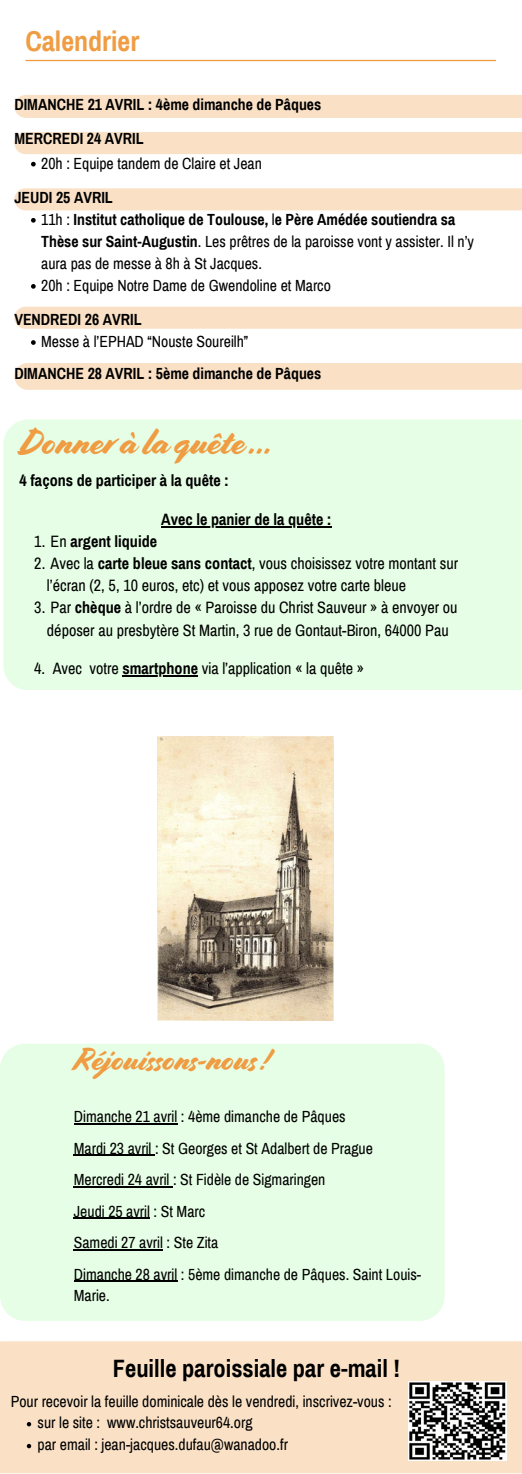
<style>
.page{position:relative;width:522px;height:1474px;background:#fff}
.page>*{position:absolute;margin:0;border:0;box-sizing:border-box;transform-origin:0 0}
.t1{font:35.7px "Cortado";color:#ef9c43}
.t2{font:31.5px "Cortado";color:#ef9c43}
.t3{font:700 28px "Archivo Narrow";color:#ef9c43}
.t4{font:700 24.5px "Archivo Narrow";color:#000}
.t5{font:16.1px/22.1px "Archivo Narrow";color:#000}
.t6{font:700 16.1px "Archivo Narrow";color:#000}
.t7{font:15.75px/22.1px "Archivo Narrow";color:#000}
.t8{font:700 15.75px "Archivo Narrow";color:#000}
.s1{font-weight:700}
.s2{font-weight:400}
</style>
<div class="page">
<div style="left:14px;top:188px;width:507px;height:22px;background:#fae1c6"></div>
<div style="left:14px;top:95px;width:507px;height:23px;background:#fae1c6"></div>
<div style="left:14px;top:307px;width:507px;height:22px;background:#fae1c6"></div>
<div style="left:14px;top:132px;width:507px;height:22px;background:#fae1c6"></div>
<div style="left:14px;top:363px;width:507px;height:27px;background:#fae1c6"></div>
<svg style="left:31px;top:162px;width:5px;height:4px"></svg>
<svg style="left:31px;top:218px;width:5px;height:5px"></svg>
<svg style="left:31px;top:284px;width:5px;height:5px"></svg>
<svg style="left:31px;top:340px;width:5px;height:5px"></svg>
<hr style="left:26px;top:60px;width:469px;height:1px;background:#ef9c43">
<div style="left:3px;top:420px;width:518px;height:270px;background:#e5fee5"></div>
<hr style="left:161px;top:526px;width:170px;height:1px;background:#000">
<hr style="left:122px;top:675px;width:76px;height:1px;background:#000">
<div style="left:0;top:1341px;width:521px;height:132px;background:#fae1c6"></div>
<svg style="left:27px;top:1422px;width:4px;height:4px"></svg>
<svg style="left:27px;top:1444px;width:4px;height:4px"></svg>
<img style="left:407px;top:1382px;width:99px;height:78px">
<div style="left:0;top:1044px;width:444px;height:277px;background:#e5fee5"></div>
<hr style="left:74px;top:1123px;width:103px;height:1px;background:#000">
<hr style="left:74px;top:1154px;width:81px;height:2px;background:#000">
<hr style="left:74px;top:1186px;width:99px;height:1px;background:#000">
<hr style="left:74px;top:1217px;width:76px;height:2px;background:#000">
<hr style="left:74px;top:1249px;width:89px;height:1px;background:#000">
<hr style="left:74px;top:1280px;width:103px;height:2px;background:#000">
<img style="left:157px;top:737px;width:176px;height:283px">
<p class="t3" style="left:26px;top:27px;width:115px">Calendrier</p>
<h3 class="t8" style="left:14px;top:96px;width:308px">DIMANCHE 21 AVRIL : 4ème dimanche de Pâques</h3>
<h6 class="t8" style="left:14px;top:130px;width:131px">MERCREDI 24 AVRIL</h6>
<h5 class="t7" style="left:41px;top:152px;width:222px">20h : Equipe tandem de Claire et Jean</h5>
<p class="t8" style="left:14px;top:189px;width:100px">JEUDI 25 AVRIL</p>
<h5 class="t7" style="left:41px;top:209px;width:434px">11h : <span class="s1">Institut catholique de Toulouse,</span> l<span class="s1">e Père Amédée soutiendra sa<br>Thèse sur Saint-Augustin</span>. Les prêtres de la paroisse vont y assister. Il n’y aura pas de messe à 8h à St Jacques.</h5>
<p class="t7" style="left:41px;top:275px;width:291px">20h : Equipe Notre Dame de Gwendoline et Marco</p>
<p class="t8" style="left:14px;top:311px;width:129px">VENDREDI 26 AVRIL</p>
<h5 class="t7" style="left:41px;top:331px;width:208px">Messe à l’EPHAD “Nouste Soureilh”</h5>
<p class="t8" style="left:14px;top:365px;width:308px">DIMANCHE 28 AVRIL : 5ème dimanche de Pâques</p>
<p class="t1" style="left:20px;top:420px;width:255px">Donner à la quête...</p>
<h6 class="t6" style="left:20px;top:472px;width:210px">4 façons de participer à la quête :</h6>
<h1 class="t6" style="left:161px;top:511px;width:172px">Avec le panier de la quête :</h1>
<h6 class="t6" style="left:34px;top:533px;width:124px"><span class="s2">1. En</span> argent liquide</h6>
<h6 class="t5" style="left:47px;top:553px;width:412px;text-indent:-13px">2. Avec la <span class="s1">carte bleue sans contact</span>, vous choisissez votre montant sur l’écran (2, 5, 10 euros, etc) et vous apposez votre carte bleue</h6>
<p class="t5" style="left:34px;top:597px;width:424px;text-align:center">3. Par <span class="s1">chèque</span> à l’ordre de « Paroisse du Christ Sauveur » à envoyer ou déposer au presbytère St Martin, 3 rue de Gontaut-Biron, 64000 Pau</p>
<p class="t5" style="left:34px;top:658px;width:331px">4. Avec votre <span class="s1">smartphone</span> via l’application « la quête »</p>
<p class="t2" style="left:74px;top:1041px;width:196px">Réjouissons-nous !</p>
<p class="t7" style="left:74px;top:1106px;width:273px">Dimanche 21 avril : 4ème dimanche de Pâques</p>
<p class="t7" style="left:74px;top:1137px;width:300px">Mardi 23 avril : St Georges et St Adalbert de Prague</p>
<h4 class="t7" style="left:74px;top:1169px;width:253px">Mercredi 24 avril : St Fidèle de Sigmaringen</h4>
<p class="t7" style="left:74px;top:1200px;width:133px">Jeudi 25 avril : St Marc</p>
<p class="t7" style="left:74px;top:1232px;width:146px">Samedi 27 avril : Ste Zita</p>
<p class="t7" style="left:74px;top:1263px;width:348px">Dimanche 28 avril : 5ème dimanche de Pâques. Saint Louis-<br>Marie.</p>
<p class="t4" style="left:113px;top:1356px;width:288px">Feuille paroissiale par e-mail !</p>
<h2 class="t7" style="left:11px;top:1390px;width:382px">Pour recevoir la feuille dominicale dès le vendredi, inscrivez-vous :</h2>
<p class="t7" style="left:37px;top:1412px;width:216px">sur le site : www.christsauveur64.org</p>
<p class="t7" style="left:37px;top:1434px;width:252px">par email : jean-jacques.dufau@wanadoo.fr</p>
</div>
